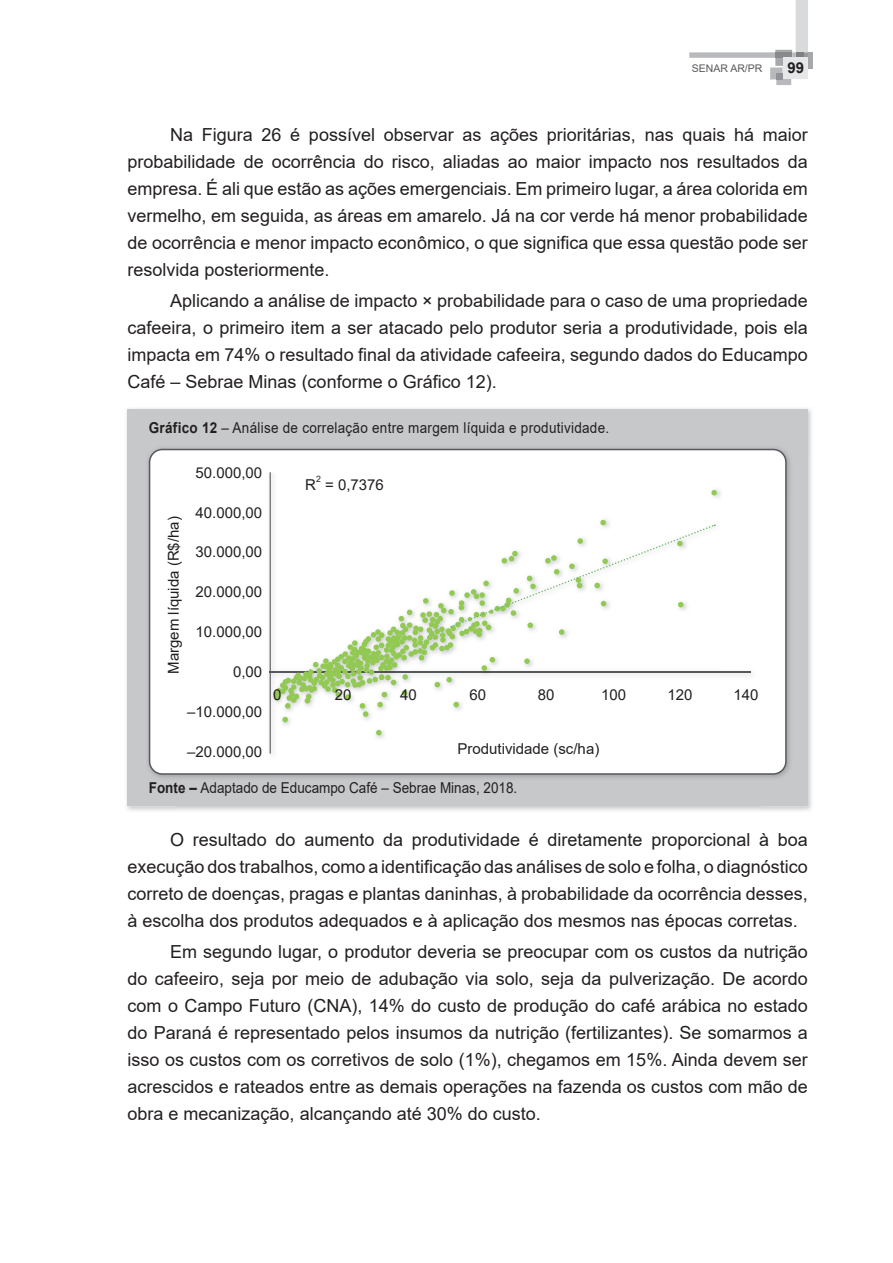
<style>
.page{position:relative;width:893px;height:1263px;background:#fff}
.page>*{position:absolute;margin:0;border:0;box-sizing:border-box;transform-origin:0 0}
.t1{font:18px/27px "Arial";color:#231f20;text-align:justify}
.t2{font:15px "Arial";color:#231f20}
.t3{font:15px "Arial";letter-spacing:.02em;color:#231f20;scale:.9 1}
.t4{font:15px "Arial";color:#231f20;scale:.9 1}
.t5{font:700 15px "Arial";color:#231f20}
.t6{font:10.5px "Arial";color:#57585a}
.t7{font:8.7px "Arial";color:#231f20}
.s1{font-weight:700}
</style>
<div class="page">
<div style="left:808px;top:52px;width:5px;height:16px;background:#a7a8ac"></div>
<svg style="left:689px;top:0;width:119px;height:85px"></svg>
<div style="left:796px;top:52px;width:7px;height:6px;background:#7e8083"></div>
<div style="left:784px;top:58px;width:24px;height:21px;background:#e6e7e9"></div>
<img style="left:126px;top:408px;width:686px;height:49px">
<img style="left:126px;top:457px;width:51px;height:354px">
<img style="left:762px;top:457px;width:50px;height:354px">
<div style="left:128px;top:410px;width:680px;height:396px;background:#c7c8ca"></div>
<img style="left:148px;top:448px;width:642px;height:45px">
<img style="left:148px;top:493px;width:51px;height:285px">
<img style="left:740px;top:493px;width:50px;height:285px">
<div style="left:150px;top:449px;width:636px;height:325px;background:#fff;border-radius:13px"></div>
<hr style="left:270px;top:671px;width:481px;height:2px;background:#57585a">
<svg style="left:711px;top:490px;width:6px;height:5px"></svg>
<svg style="left:376px;top:730px;width:6px;height:5px"></svg>
<img style="left:269px;top:472px;width:5px;height:282px">
<img style="left:271px;top:487px;width:3px;height:33px">
<img style="left:271px;top:722px;width:3px;height:19px">
<svg style="left:269px;top:520px;width:446px;height:202px"></svg>
<hr style="left:270px;top:472px;width:1px;height:281px;background:#57585a">
<div style="left:149px;top:449px;width:638px;height:326px;border:2px solid #57585a;border-radius:13px"></div>
<p class="t6" style="left:692px;top:61px;width:72px">SENAR AR/PR</p>
<p class="t5" style="left:787px;top:57px;width:18px">99</p>
<p class="t1" style="left:128px;top:121px;width:682px;text-indent:43px">Na Figura 26 é possível observar as ações prioritárias, nas quais há maior probabilidade de ocorrência do risco, aliadas ao maior impacto nos resultados da empresa. É ali que estão as ações emergenciais. Em primeiro lugar, a área colorida em vermelho, em seguida, as áreas em amarelo. Já na cor verde há menor probabilidade de ocorrência e menor impacto econômico, o que significa que essa questão pode ser resolvida posteriormente.</p>
<p class="t1" style="left:128px;top:287px;width:682px;text-indent:43px">Aplicando a análise de impacto × probabilidade para o caso de uma propriedade cafeeira, o primeiro item a ser atacado pelo produtor seria a produtividade, pois ela impacta em 74% o resultado final da atividade cafeeira, segundo dados do Educampo Café – Sebrae Minas (conforme o Gráfico 12).</p>
<p class="t3" style="left:149px;top:418px;width:513px"><span class="s1">Gráfico 12</span> – Análise de correlação entre margem líquida e produtividade.</p>
<p class="t2" style="left:196px;top:462px;width:68px">50.000,00</p>
<p class="t2" style="left:196px;top:502px;width:68px">40.000,00</p>
<p class="t2" style="left:196px;top:542px;width:68px">30.000,00</p>
<p class="t2" style="left:196px;top:582px;width:68px">20.000,00</p>
<p class="t2" style="left:196px;top:621px;width:68px">10.000,00</p>
<p class="t2" style="left:233px;top:661px;width:31px">0,00</p>
<p class="t2" style="left:187px;top:701px;width:77px">–10.000,00</p>
<p class="t2" style="left:187px;top:741px;width:77px">–20.000,00</p>
<p class="t2" style="left:305px;top:474px;width:12px">R</p>
<p class="t7" style="left:316px;top:473px;width:6px">2</p>
<p class="t2" style="left:325px;top:474px;width:60px">= 0,7376</p>
<p class="t2" style="left:163px;top:674px;width:159px;rotate:-90deg">Margem líquida (R$/ha)</p>
<p class="t2" style="left:273px;top:684px;width:10px">0</p>
<p class="t2" style="left:335px;top:684px;width:18px">20</p>
<p class="t2" style="left:400px;top:684px;width:18px">40</p>
<p class="t2" style="left:469px;top:684px;width:18px">60</p>
<p class="t2" style="left:538px;top:684px;width:18px">80</p>
<p class="t2" style="left:601px;top:684px;width:27px">100</p>
<p class="t2" style="left:667px;top:684px;width:27px">120</p>
<p class="t2" style="left:734px;top:684px;width:27px">140</p>
<p class="t2" style="left:458px;top:738px;width:143px">Produtividade (sc/ha)</p>
<p class="t4" style="left:149px;top:778px;width:411px"><span class="s1">Fonte –</span> Adaptado de Educampo Café – Sebrae Minas, 2018.</p>
<p class="t1" style="left:128px;top:826px;width:682px;text-indent:43px">O resultado do aumento da produtividade é diretamente proporcional à boa execução dos trabalhos, como a identificação das análises de solo e folha, o diagnóstico correto de doenças, pragas e plantas daninhas, à probabilidade da ocorrência desses, à escolha dos produtos adequados e à aplicação dos mesmos nas épocas corretas.</p>
<p class="t1" style="left:128px;top:938px;width:682px;text-indent:43px">Em segundo lugar, o produtor deveria se preocupar com os custos da nutrição do cafeeiro, seja por meio de adubação via solo, seja da pulverização. De acordo com o Campo Futuro (CNA), 14% do custo de produção do café arábica no estado do Paraná é representado pelos insumos da nutrição (fertilizantes). Se somarmos a isso os custos com os corretivos de solo (1%), chegamos em 15%. Ainda devem ser acrescidos e rateados entre as demais operações na fazenda os custos com mão de obra e mecanização, alcançando até 30% do custo.</p>
</div>
